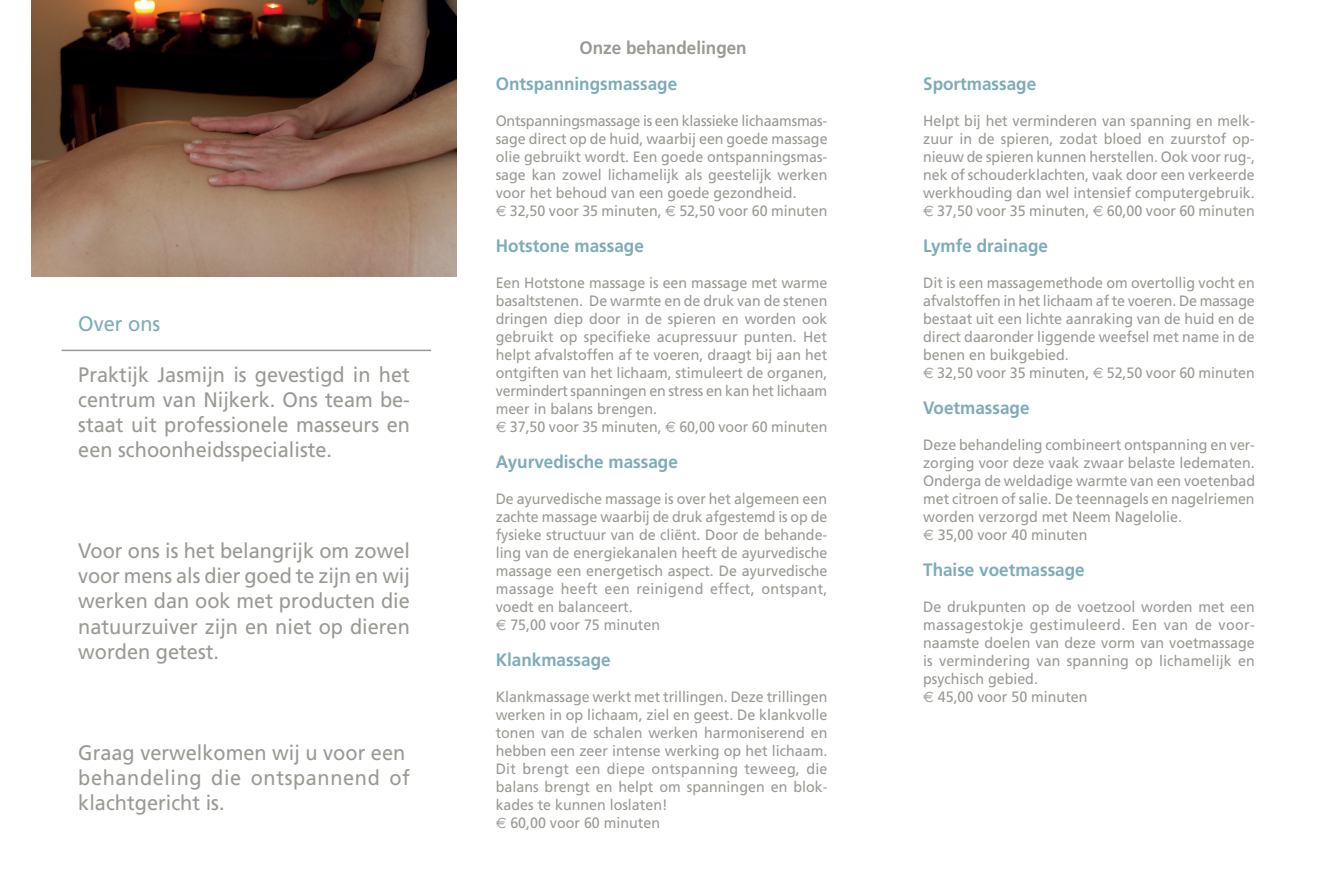
<style>
.page{position:relative;width:1326px;height:888px;background:#fff}
.page>*{position:absolute;margin:0;border:0;box-sizing:border-box;transform-origin:0 0}
.t1{font:21px/25.2px "Frutiger";color:#9b9994;text-align:justify;scale:.95 1}
.t2{font:21px "Frutiger";color:#7dacb9;scale:.95 1}
.t3{font:700 18px "Frutiger";color:#7dacb9;scale:.95 1}
.t4{font:700 18px "Frutiger";color:#9b9994;scale:.95 1}
.t5{font:15px/18px "Frutiger";color:#9b9994;scale:.95 1}
.s1{font-family:"Euro Sig"}
</style>
<div class="page">
<hr style="left:62px;top:350px;width:369px;height:1px;background:#9b9994">
<img style="left:32px;top:0;width:425px;height:277px">
<h1 class="t2" style="left:78px;top:311px;width:88px">Over ons</h1>
<h1 class="t1" style="left:78px;top:362px;width:351px">Praktijk Jasmijn is gevestigd in het centrum van Nijkerk. Ons team be&shy;staat uit professionele masseurs en een schoonheidsspecialiste.</h1>
<h1 class="t1" style="left:78px;top:538px;width:351px">Voor ons is het belangrijk om zowel voor mens als dier goed te zijn en wij werken dan ook met producten die natuurzuiver zijn en niet op dieren worden getest.</h1>
<h1 class="t1" style="left:78px;top:740px;width:351px;text-align:left">Graag verwelkomen wij u voor een behandeling die ontspannend of klachtgericht is.</h1>
<p class="t4" style="left:579px;top:37px;width:178px">Onze behandelingen</p>
<p class="t3" style="left:496px;top:73px;width:192px">Ontspanningsmassage</p>
<p class="t5" style="left:496px;top:111px;width:351px">Ontspanningsmassage is een klassieke lichaamsmas&shy;sage direct op de huid, waarbij een goede massage olie gebruikt wordt. Een goede ontspanningsmas&shy;sage kan zowel lichamelijk als geestelijk werken voor het behoud van een goede gezondheid.<br><span class="s1">€</span> 32,50 voor 35 minuten, <span class="s1">€</span> 52,50 voor 60 minuten</p>
<p class="t3" style="left:496px;top:235px;width:158px">Hotstone massage</p>
<p class="t5" style="left:496px;top:273px;width:351px">Een Hotstone massage is een massage met warme basaltstenen. De warmte en de druk van de stenen dringen diep door in de spieren en worden ook gebruikt op specifieke acupressuur punten. Het helpt afvalstoffen af te voeren, draagt bij aan het ontgiften van het lichaam, stimuleert de organen, vermindert spanningen en stress en kan het lichaam meer in balans brengen.<br><span class="s1">€</span> 37,50 voor 35 minuten, <span class="s1">€</span> 60,00 voor 60 minuten</p>
<p class="t3" style="left:496px;top:451px;width:193px">Ayurvedische massage</p>
<p class="t5" style="left:496px;top:489px;width:351px">De ayurvedische massage is over het algemeen een zachte massage waarbij de druk afgestemd is op de fysieke structuur van de cliënt. Door de behande&shy;ling van de energiekanalen heeft de ayurvedische massage een energetisch aspect. De ayurvedische massage heeft een reinigend effect, ontspant, voedt en balanceert.<br><span class="s1">€</span> 75,00 voor 75 minuten</p>
<p class="t3" style="left:496px;top:649px;width:123px">Klankmassage</p>
<p class="t5" style="left:496px;top:687px;width:351px">Klankmassage werkt met trillingen. Deze trillingen werken in op lichaam, ziel en geest. De klankvolle tonen van de schalen werken harmoniserend en hebben een zeer intense werking op het lichaam.<br>Dit brengt een diepe ontspanning teweeg, die balans brengt en helpt om spanningen en blok&shy;kades te kunnen loslaten!<br><span class="s1">€</span> 60,00 voor 60 minuten</p>
<p class="t3" style="left:923px;top:73px;width:121px">Sportmassage</p>
<p class="t5" style="left:923px;top:112px;width:351px;text-align:justify">Helpt bij het verminderen van spanning en melk&shy;zuur in de spieren, zodat bloed en zuurstof op&shy;nieuw de spieren kunnen herstellen. Ook voor rug-, nek of schouderklachten, vaak door een verkeerde werkhouding dan wel intensief computergebruik. <span class="s1">€</span> 37,50 voor 35 minuten, <span class="s1">€</span> 60,00 voor 60 minuten</p>
<p class="t3" style="left:923px;top:235px;width:133px">Lymfe drainage</p>
<p class="t5" style="left:923px;top:274px;width:351px">Dit is een massagemethode om overtollig vocht en afvalstoffen in het lichaam af te voeren. De massage bestaat uit een lichte aanraking van de huid en de direct daaronder liggende weefsel met name in de benen en buikgebied.<br><span class="s1">€</span> 32,50 voor 35 minuten, <span class="s1">€</span> 52,50 voor 60 minuten</p>
<p class="t3" style="left:923px;top:397px;width:114px">Voetmassage</p>
<p class="t5" style="left:923px;top:436px;width:351px">Deze behandeling combineert ontspanning en ver&shy;zorging voor deze vaak zwaar belaste ledematen.<br>Onderga de weldadige warmte van een voetenbad met citroen of salie. De teennagels en nagelriemen worden verzorgd met Neem Nagelolie.<br><span class="s1">€</span> 35,00 voor 40 minuten</p>
<p class="t3" style="left:923px;top:559px;width:172px">Thaise voetmassage</p>
<p class="t5" style="left:923px;top:598px;width:351px">De drukpunten op de voetzool worden met een massagestokje gestimuleerd. Een van de voor&shy;naamste doelen van deze vorm van voetmassage is vermindering van spanning op lichamelijk en psychisch gebied.<br><span class="s1">€</span> 45,00 voor 50 minuten</p>
</div>
